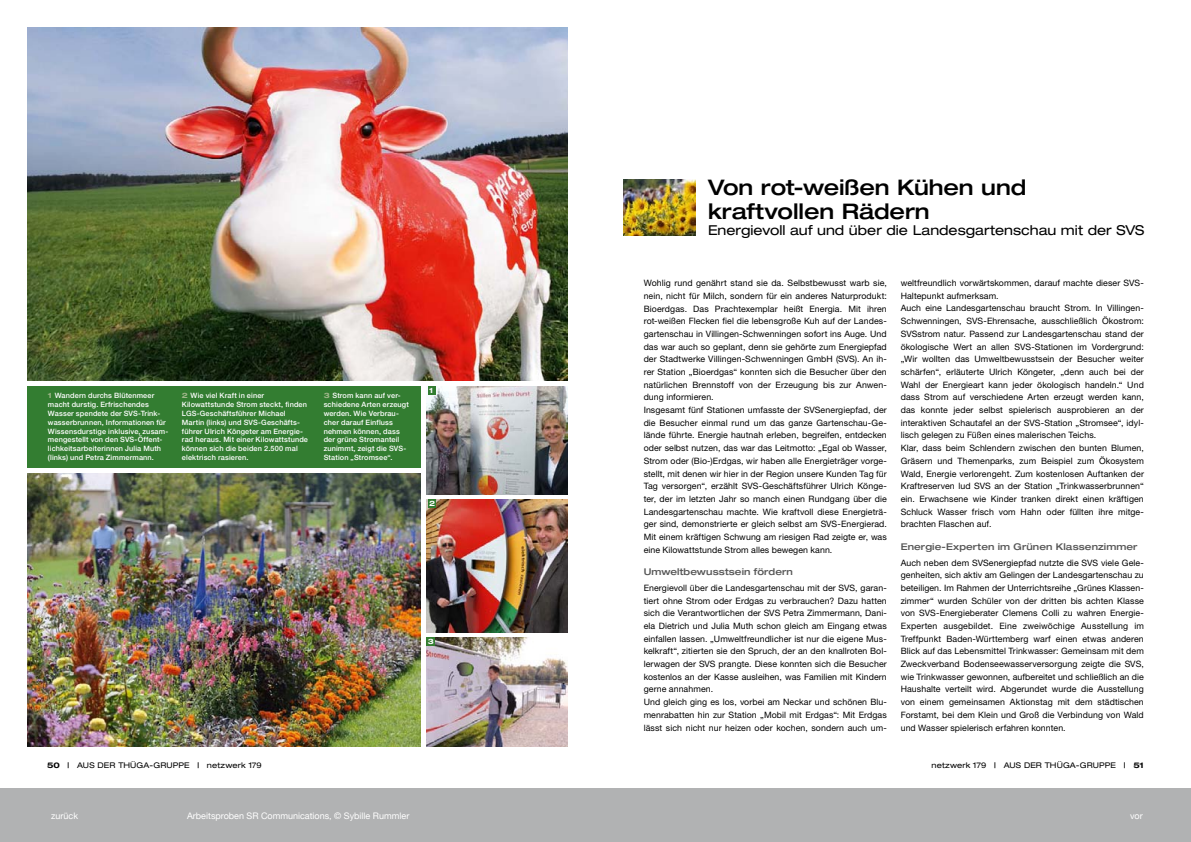
<style>
.page{position:relative;width:1191px;height:842px;background:#fff}
.page>*{position:absolute;margin:0;border:0;box-sizing:border-box;transform-origin:0 0}
.t1{font:500 expanded 21.5px/23.4px "Helvetica Neue LT Std";letter-spacing:-.005em;color:#000}
.t2{font:expanded 13.7px "Helvetica Neue LT Std";color:#000}
.t3{font:500 expanded 9.3px "Helvetica Neue LT Std";letter-spacing:.01em;color:#565656}
.t4{font:9px "Helvetica Neue";color:#fff}
.t5{font:8.8px/12.7px "Helvetica Neue LT Std";letter-spacing:.01em;color:#000}
.t6{font:expanded 7.8px "Helvetica Neue LT Std";letter-spacing:.015em;color:#000}
.t7{font:500 7.3px/8.8px "Helvetica Neue LT Std";letter-spacing:.02em;color:#fff}
.t8{font:700 expanded 7.3px "Helvetica Neue LT Std";color:#fff}
.s1{font-weight:700;font-stretch:expanded;color:#a1b68b}
.s2{font-weight:700}
.s3{font-weight:500}
</style>
<div class="page">
<div style="left:0;top:788px;width:1191px;height:54px;background:#b1b2b3"></div>
<img style="left:27px;top:27px;width:541px;height:354px">
<img style="left:426px;top:500px;width:142px;height:132px">
<img style="left:426px;top:386px;width:142px;height:108px">
<img style="left:426px;top:638px;width:142px;height:108px">
<img style="left:27px;top:473px;width:394px;height:273px">
<div style="left:27px;top:386px;width:394px;height:82px;background:#337d31"></div>
<div style="left:428px;top:386px;width:7px;height:8px;background:#337d31"></div>
<div style="left:428px;top:500px;width:7px;height:8px;background:#337d31"></div>
<div style="left:426px;top:638px;width:9px;height:8px;background:#337d31"></div>
<img style="left:623px;top:180px;width:72px;height:55px">
<p class="t7" style="left:48px;top:391px;width:122px"><span class="s1">1</span> Wandern durchs Blütenmeer macht durstig. Erfrischendes<br>Wasser spendete der SVS-Trink&shy;wasserbrunnen, Informationen für<br>Wissensdurstige inklusive, zusam&shy;mengestellt von den SVS-Öffent&shy;lichkeitsarbeiterinnen Julia Muth (links) und Petra Zimmermann.</p>
<p class="t7" style="left:182px;top:391px;width:128px"><span class="s1">2</span> Wie viel Kraft in einer<br>Kilowattstunde Strom steckt, finden<br>LGS-Geschäftsführer Michael<br>Martin (links) und SVS-Geschäfts&shy;führer Ulrich Köngeter am Energie&shy;rad heraus. Mit einer Kilowattstunde können sich die beiden 2.500 mal elektrisch rasieren.</p>
<p class="t7" style="left:324px;top:391px;width:87px"><span class="s1">3</span> Strom kann auf ver&shy;schiedene Arten erzeugt werden. Wie Verbrau&shy;cher darauf Einfluss nehmen können, dass der grüne Stromanteil zunimmt, zeigt die SVS-<br>Station „Stromsee“.</p>
<p class="t8" style="left:429px;top:386px;width:6px">1</p>
<p class="t8" style="left:429px;top:499px;width:7px">2</p>
<p class="t6" style="left:47px;top:760px;width:216px"><span class="s2">50</span> <span class="s3">|</span> AUS DER THÜGA-GRUPPE <span class="s3">|</span> netzwerk 179</p>
<p class="t8" style="left:428px;top:637px;width:7px">3</p>
<h1 class="t1" style="left:708px;top:175px;width:320px">Von rot-weißen Kühen und kraftvollen Rädern</h1>
<h2 class="t2" style="left:708px;top:222px;width:438px">Energievoll auf und über die Landesgartenschau mit der SVS</h2>
<p class="t5" style="left:643px;top:277px;width:245px">Wohlig rund genährt stand sie da. Selbstbewusst warb sie, nein, nicht für Milch, sondern für ein anderes Naturprodukt:<br>Bioerdgas. Das Prachtexemplar heißt Energia. Mit ihren rot-weißen Flecken fiel die lebensgroße Kuh auf der Landes&shy;gartenschau in Villingen-Schwenningen sofort ins Auge. Und das war auch so geplant, denn sie gehörte zum Energiepfad der Stadtwerke Villingen-Schwenningen GmbH (SVS). An ih&shy;rer Station „Bioerdgas“ konnten sich die Besucher über den natürlichen Brennstoff von der Erzeugung bis zur Anwen&shy;dung informieren.<br>Insgesamt fünf Stationen umfasste der SVSenergiepfad, der die Besucher einmal rund um das ganze Gartenschau-Ge&shy;lände führte. Energie hautnah erleben, begreifen, entdecken oder selbst nutzen, das war das Leitmotto: „Egal ob Wasser, Strom oder (Bio-)Erdgas, wir haben alle Energieträger vorge&shy;stellt, mit denen wir hier in der Region unsere Kunden Tag für Tag versorgen“, erzählt SVS-Geschäftsführer Ulrich Könge&shy;ter, der im letzten Jahr so manch einen Rundgang über die Landesgartenschau machte. Wie kraftvoll diese Energieträ&shy;ger sind, demonstrierte er gleich selbst am SVS-Energierad.<br>Mit einem kräftigen Schwung am riesigen Rad zeigte er, was eine Kilowattstunde Strom alles bewegen kann.</p>
<p class="t3" style="left:643px;top:566px;width:151px">Umweltbewusstsein fördern</p>
<p class="t5" style="left:643px;top:581px;width:245px">Energievoll über die Landesgartenschau mit der SVS, garan&shy;tiert ohne Strom oder Erdgas zu verbrauchen? Dazu hatten sich die Verantwortlichen der SVS Petra Zimmermann, Dani&shy;ela Dietrich und Julia Muth schon gleich am Eingang etwas einfallen lassen. „Umweltfreundlicher ist nur die eigene Mus&shy;kelkraft“, zitierten sie den Spruch, der an den knallroten Bol&shy;lerwagen der SVS prangte. Diese konnten sich die Besucher kostenlos an der Kasse ausleihen, was Familien mit Kindern gerne annahmen.<br>Und gleich ging es los, vorbei am Neckar und schönen Blu&shy;menrabatten hin zur Station „Mobil mit Erdgas“: Mit Erdgas lässt sich nicht nur heizen oder kochen, sondern auch um-</p>
<p class="t5" style="left:900px;top:276px;width:245px">weltfreundlich vorwärtskommen, darauf machte dieser SVS-Haltepunkt aufmerksam.<br>Auch eine Landesgartenschau braucht Strom. In Villingen-Schwenningen, SVS-Ehrensache, ausschließlich Ökostrom:<br>SVSstrom natur. Passend zur Landesgartenschau stand der ökologische Wert an allen SVS-Stationen im Vordergrund: „Wir wollten das Umweltbewusstsein der Besucher weiter schärfen“, erläuterte Ulrich Köngeter, „denn auch bei der Wahl der Energieart kann jeder ökologisch handeln.“ Und dass Strom auf verschiedene Arten erzeugt werden kann, das konnte jeder selbst spielerisch ausprobieren an der interaktiven Schautafel an der SVS-Station „Stromsee“, idyl&shy;lisch gelegen zu Füßen eines malerischen Teichs.<br>Klar, dass beim Schlendern zwischen den bunten Blumen, Gräsern und Themenparks, zum Beispiel zum Ökosystem Wald, Energie verlorengeht. Zum kostenlosen Auftanken der Kraftreserven lud SVS an der Station „Trinkwasserbrunnen“ ein. Erwachsene wie Kinder tranken direkt einen kräftigen Schluck Wasser frisch vom Hahn oder füllten ihre mitge&shy;brachten Flaschen auf.</p>
<p class="t3" style="left:900px;top:541px;width:238px">Energie-Experten im Grünen Klassenzimmer</p>
<p class="t5" style="left:900px;top:556px;width:245px;text-align:justify">Auch neben dem SVSenergiepfad nutzte die SVS viele Gele&shy;genheiten, sich aktiv am Gelingen der Landesgartenschau zu beteiligen. Im Rahmen der Unterrichtsreihe „Grünes Klassen&shy;zimmer“ wurden Schüler von der dritten bis achten Klasse von SVS-Energieberater Clemens Colli zu wahren Energie-Experten ausgebildet. Eine zweiwöchige Ausstellung im Treffpunkt Baden-Württemberg warf einen etwas anderen Blick auf das Lebensmittel Trinkwasser: Gemeinsam mit dem Zweckverband Bodenseewasserversorgung zeigte die SVS, wie Trinkwasser gewonnen, aufbereitet und schließlich an die Haushalte verteilt wird. Abgerundet wurde die Ausstellung von einem gemeinsamen Aktionstag mit dem städtischen Forstamt, bei dem Klein und Groß die Verbindung von Wald und Wasser spielerisch erfahren konnten.</p>
<p class="t6" style="left:931px;top:760px;width:214px">netzwerk 179 <span class="s3">|</span> AUS DER THÜGA-GRUPPE <span class="s3">|</span> <span class="s2">51</span></p>
<p class="t4" style="left:51px;top:810px;width:28px">zurück</p>
<p class="t4" style="left:187px;top:810px;width:224px">Arbeitsproben SR Communications, © Sybille Rummler</p>
<p class="t4" style="left:1130px;top:810px;width:14px">vor</p>
</div>
